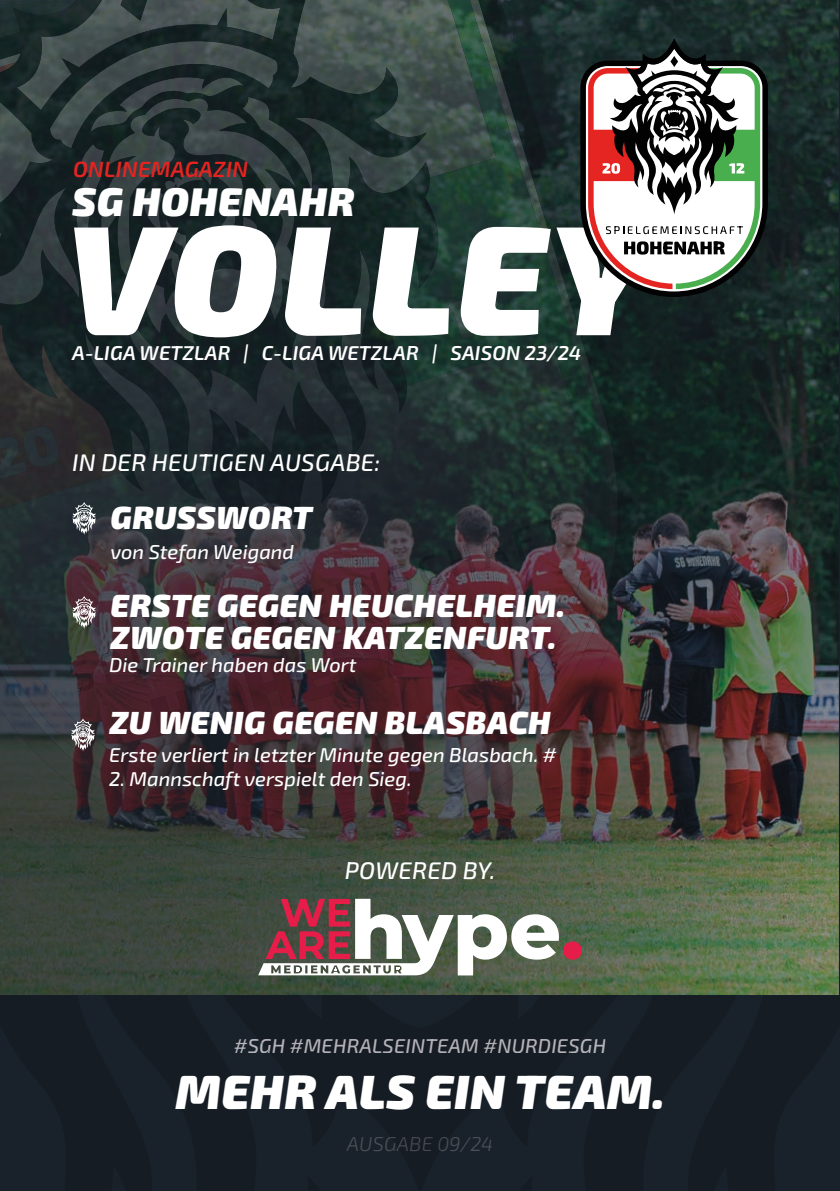
<style>
.page{position:relative;width:840px;height:1191px;background:#fff}
.page>*{position:absolute;margin:0;border:0;box-sizing:border-box;transform-origin:0 0}
.t1{font:italic 900 156px "Exo 2";letter-spacing:.01em;color:#fff}
.t2{font:italic 900 48px "Exo 2";letter-spacing:.01em;color:#fff}
.t3{font:italic 900 40px "Exo 2";letter-spacing:.01em;color:#fff}
.t4{font:italic 900 32px/32px "Exo 2";letter-spacing:.01em;color:#fff}
.t5{font:italic 500 24px "Exo 2";letter-spacing:.01em;color:#fff}
.t6{font:italic 600 22px "Exo 2";letter-spacing:.01em;color:#e52421}
.t7{font:italic 500 20px "Exo 2";color:#fff}
.t8{font:italic 600 20px "Exo 2";letter-spacing:.01em;color:#fff}
.t9{font:italic 500 20px "Exo 2";letter-spacing:.01em;color:#b6b5bb}
.t10{font:italic 20px "Exo 2";letter-spacing:.01em;color:#4d4f58}
</style>
<div class="page">
<img style="left:623px;top:0;width:215px;height:209px">
<img style="left:623px;top:209px;width:215px;height:281px">
<img style="left:629px;top:490px;width:209px;height:505px">
<img style="left:559px;top:683px;width:70px;height:312px">
<img style="left:0;top:829px;width:69px;height:166px">
<img style="left:489px;top:814px;width:70px;height:181px">
<img style="left:69px;top:829px;width:140px;height:166px">
<img style="left:349px;top:814px;width:140px;height:181px">
<img style="left:209px;top:859px;width:140px;height:136px">
<img style="left:375px;top:633px;width:6px;height:58px">
<img style="left:375px;top:572px;width:6px;height:34px">
<img style="left:623px;top:298px;width:27px;height:385px">
<img style="left:130px;top:789px;width:330px;height:70px">
<img style="left:0;top:500px;width:375px;height:329px">
<img style="left:381px;top:0;width:242px;height:814px">
<img style="left:458px;top:299px;width:15px;height:40px">
<img style="left:468px;top:291px;width:38px;height:43px">
<img style="left:0;top:0;width:458px;height:500px">
<img style="left:120px;top:0;width:177px;height:454px">
<div style="left:0;top:995px;width:839px;height:196px;background:#161c23"></div>
<svg style="left:580px;top:38px;width:187px;height:259px"></svg>
<svg style="left:587px;top:39px;width:172px;height:250px"></svg>
<svg style="left:72px;top:502px;width:24px;height:33px"></svg>
<svg style="left:72px;top:596px;width:24px;height:32px"></svg>
<svg style="left:71px;top:718px;width:24px;height:33px"></svg>
<svg style="left:258px;top:899px;width:323px;height:76px"></svg>
<p class="t6" style="left:73px;top:154px;width:176px">ONLINEMAGAZIN</p>
<h3 class="t3" style="left:72px;top:174px;width:284px">SG HOHENAHR</h3>
<h1 class="t1" style="left:66px;top:171px;width:586px">VOLLEY</h1>
<p class="t8" style="left:72px;top:339px;width:510px">A-LIGA WETZLAR | C-LIGA WETZLAR | SAISON 23/24</p>
<p class="t5" style="left:72px;top:446px;width:309px">IN DER HEUTIGEN AUSGABE:</p>
<h3 class="t4" style="left:110px;top:501px;width:203px">GRUSSWORT</h3>
<p class="t7" style="left:110px;top:538px;width:185px">von Stefan Weigand</p>
<h3 class="t4" style="left:110px;top:588px;width:455px">ERSTE GEGEN HEUCHELHEIM.<br>ZWOTE GEGEN KATZENFURT.</h3>
<p class="t7" style="left:109px;top:650px;width:249px">Die Trainer haben das Wort</p>
<h3 class="t4" style="left:109px;top:705px;width:442px">ZU WENIG GEGEN BLASBACH</h3>
<p class="t7" style="left:109px;top:741px;width:448px">Erste verliert in letzter Minute gegen Blasbach. #</p>
<p class="t7" style="left:109px;top:765px;width:304px">2. Mannschaft verspielt den Sieg.</p>
<p class="t5" style="left:344px;top:853px;width:152px">POWERED BY.</p>
<p class="t9" style="left:234px;top:1031px;width:373px">#SGH #MEHRALSEINTEAM #NURDIESGH</p>
<h2 class="t2" style="left:175px;top:1058px;width:490px">MEHR ALS EIN TEAM.</h2>
<p class="t10" style="left:347px;top:1129px;width:148px">AUSGABE 09/24</p>
</div>
